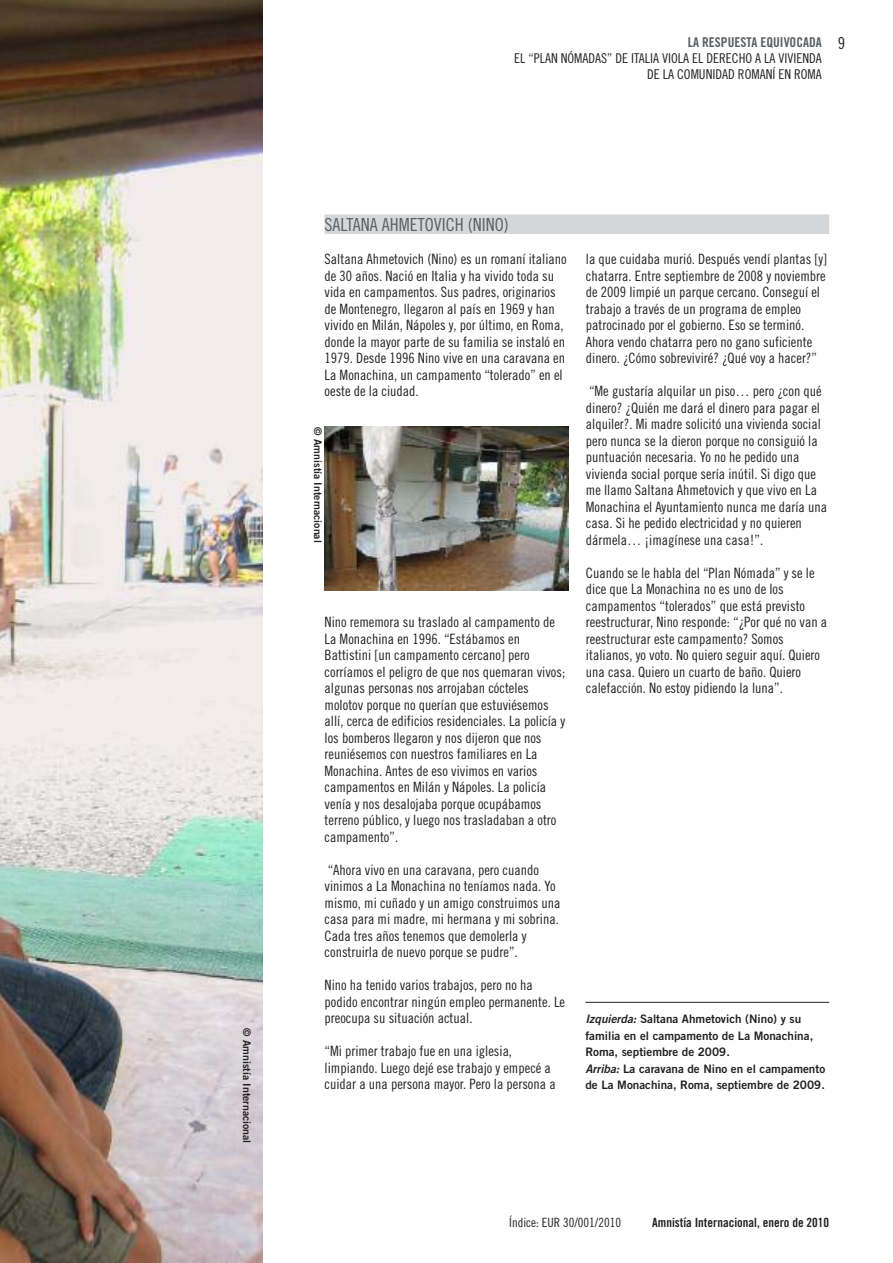
<style>
.page{position:relative;width:893px;height:1263px;background:#fff}
.page>*{position:absolute;margin:0;border:0;box-sizing:border-box;transform-origin:0 0}
.t1{font:18px "Amnesty Trade Gothic Cn 18";color:#5a5f62}
.t2{font:16.5px "Amnesty Trade Gothic Cn 18";color:#222221}
.t3{font:14.25px/16.5px "Amnesty Trade Gothic Cn 18";color:#222221}
.t4{font:13.5px/16.2px "Amnesty Trade Gothic Cn 18";color:#222221;text-align:right}
.t5{font:13.5px "Amnesty Trade Gothic Bd Cn 20";color:#5a5f62}
.t6{font:12.75px "Amnesty Trade Gothic Bd Cn 20";color:#222221}
.t7{font:12.75px "Amnesty Trade Gothic Cn 18";color:#222221}
.t8{font:11.7px/16.5px "Amnesty Trade Gothic Bd 2";color:#222221}
.t9{font:10.5px "Amnesty Trade Gothic Bd 2";color:#222221}
.s1{font-family:"Amnesty Trade Gothic Bd 2 Obl"}
</style>
<div class="page">
<div style="left:325px;top:214px;width:504px;height:20px;background:#d4d6d7"></div>
<img style="left:0;top:0;width:263px;height:1263px">
<img style="left:325px;top:426px;width:243px;height:164px">
<hr style="left:585px;top:1002px;width:244px;height:1px;background:#222221">
<p class="t9" style="left:253px;top:1028px;width:117px;rotate:90deg">© Amnistía Internacional</p>
<p class="t5" style="left:688px;top:34px;width:135px">LA RESPUESTA EQUIVOCADA</p>
<p class="t4" style="left:514px;top:50px;width:309px">EL “PLAN NÓMADAS” DE ITALIA VIOLA EL DERECHO A LA VIVIENDA<br>DE LA COMUNIDAD ROMANÍ EN ROMA</p>
<p class="t2" style="left:838px;top:33px;width:9px">9</p>
<p class="t1" style="left:325px;top:214px;width:186px">SALTANA AHMETOVICH (NINO)</p>
<p class="t3" style="left:325px;top:251px;width:244px">Saltana Ahmetovich (Nino) es un romaní italiano de 30 años. Nació en Italia y ha vivido toda su vida en campamentos. Sus padres, originarios de Montenegro, llegaron al país en 1969 y han vivido en Milán, Nápoles y, por último, en Roma, donde la mayor parte de su familia se instaló en 1979. Desde 1996 Nino vive en una caravana en La Monachina, un campamento “tolerado” en el oeste de la ciudad.</p>
<p class="t9" style="left:324px;top:427px;width:117px;rotate:90deg">© Amnistía Internacional</p>
<p class="t3" style="left:325px;top:614px;width:242px">Nino rememora su traslado al campamento de La Monachina en 1996. “Estábamos en Battistini [un campamento cercano] pero corríamos el peligro de que nos quemaran vivos; algunas personas nos arrojaban cócteles molotov porque no querían que estuviésemos allí, cerca de edificios residenciales. La policía y los bomberos llegaron y nos dijeron que nos reuniésemos con nuestros familiares en La Monachina. Antes de eso vivimos en varios campamentos en Milán y Nápoles. La policía venía y nos desalojaba porque ocupábamos terreno público, y luego nos trasladaban a otro campamento”.</p>
<p class="t3" style="left:325px;top:861px;width:237px">“Ahora vivo en una caravana, pero cuando vinimos a La Monachina no teníamos nada. Yo mismo, mi cuñado y un amigo construimos una casa para mi madre, mi hermana y mi sobrina.<br>Cada tres años tenemos que demolerla y construirla de nuevo porque se pudre”.</p>
<p class="t3" style="left:325px;top:977px;width:242px">Nino ha tenido varios trabajos, pero no ha podido encontrar ningún empleo permanente. Le preocupa su situación actual.</p>
<p class="t3" style="left:325px;top:1043px;width:233px">“Mi primer trabajo fue en una iglesia, limpiando. Luego dejé ese trabajo y empecé a cuidar a una persona mayor. Pero la persona a</p>
<p class="t3" style="left:586px;top:251px;width:243px">la que cuidaba murió. Después vendí plantas [y] chatarra. Entre septiembre de 2008 y noviembre de 2009 limpié un parque cercano. Conseguí el trabajo a través de un programa de empleo patrocinado por el gobierno. Eso se terminó.<br>Ahora vendo chatarra pero no gano suficiente dinero. ¿Cómo sobreviviré? ¿Qué voy a hacer?”</p>
<p class="t3" style="left:586px;top:383px;width:243px">“Me gustaría alquilar un piso… pero ¿con qué dinero? ¿Quién me dará el dinero para pagar el alquiler?. Mi madre solicitó una vivienda social pero nunca se la dieron porque no consiguió la puntuación necesaria. Yo no he pedido una vivienda social porque sería inútil. Si digo que me llamo Saltana Ahmetovich y que vivo en La Monachina el Ayuntamiento nunca me daría una casa. Si he pedido electricidad y no quieren dármela… ¡imagínese una casa!”.</p>
<p class="t3" style="left:586px;top:564px;width:243px">Cuando se le habla del “Plan Nómada” y se le dice que La Monachina no es uno de los campamentos “tolerados” que está previsto reestructurar, Nino responde: “¿Por qué no van a reestructurar este campamento? Somos italianos, yo voto. No quiero seguir aquí. Quiero una casa. Quiero un cuarto de baño. Quiero calefacción. No estoy pidiendo la luna”.</p>
<p class="t8" style="left:585px;top:1010px;width:241px"><span class="s1">Izquierda:</span> Saltana Ahmetovich (Nino) y su familia en el campamento de La Monachina, Roma, septiembre de 2009.<br><span class="s1">Arriba:</span> La caravana de Nino en el campamento de La Monachina, Roma, septiembre de 2009.</p>
<p class="t7" style="left:509px;top:1215px;width:113px">Índice: EUR 30/001/2010</p>
<p class="t6" style="left:652px;top:1215px;width:178px">Amnistía Internacional, enero de 2010</p>
</div>
